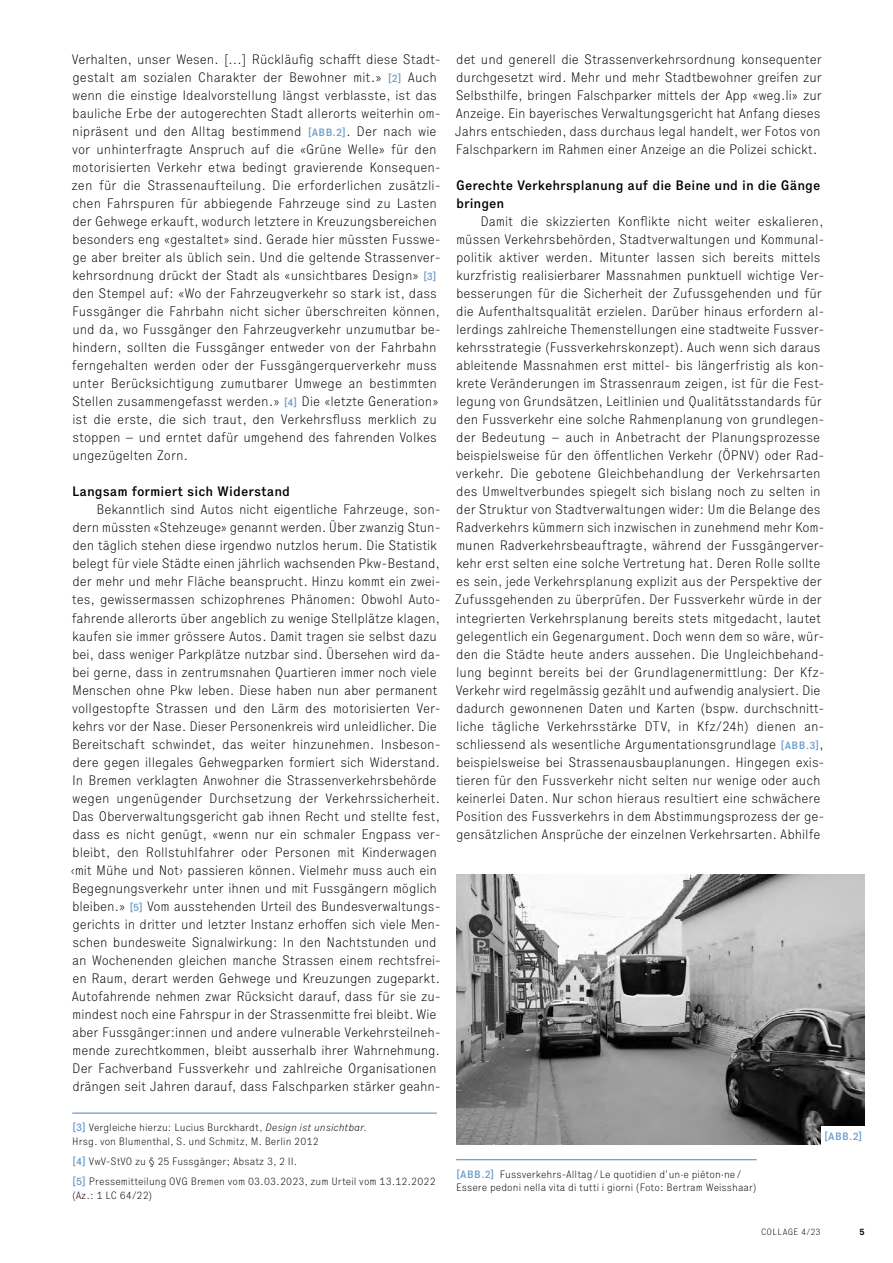
<style>
.page{position:relative;width:893px;height:1263px;background:#fff}
.page>*{position:absolute;margin:0;border:0;box-sizing:border-box;transform-origin:0 0}
.t1{font:100 13.5px/18px "Executive 35";color:#000}
.t2{font:500 13.5px/18px "Executive 65";color:#000}
.t3{font:100 10.5px/13.5px "Executive 35";letter-spacing:.005em;color:#000}
.t4{font:500 10.5px "Executive 65";color:#699ccc}
.t5{font:100 9px "Executive 35";letter-spacing:.04em;color:#000}
.t6{font:700 9px "Executive 75";color:#000}
.s1{font-family:"Executive 65";font-weight:500;font-size:10.5px;color:#699ccc}
.s2{font-family:"Executive 65";font-weight:500;color:#699ccc}
.s3{font-family:"Executive 36 Thin It";font-weight:400}
</style>
<div class="page">
<hr style="left:72px;top:1112px;width:365px;height:2px;background:#699ccc">
<img style="left:456px;top:874px;width:408px;height:270px">
<hr style="left:456px;top:1159px;width:301px;height:1px;background:#699ccc">
<div style="left:822px;top:1126px;width:43px;height:19px;background:#fff"></div>
<p class="t1" style="left:71px;top:51px;width:371px">Verhalten, unser Wesen. […] Rückläufig schafft diese Stadt&shy;gestalt am sozialen Charakter der Bewohner mit.» <span class="s1">[2]</span> Auch wenn die einstige Idealvorstellung längst verblasste, ist das bauliche Erbe der autogerechten Stadt allerorts weiterhin om&shy;nipräsent und den Alltag bestimmend <span class="s1">[ABB.2]</span>. Der nach wie vor unhinterfragte Anspruch auf die «Grüne Welle» für den motorisierten Verkehr etwa bedingt gravierende Konsequen&shy;zen für die Strassenaufteilung. Die erforderlichen zusätzli&shy;chen Fahrspuren für abbiegende Fahrzeuge sind zu Lasten der Gehwege erkauft, wodurch letztere in Kreuzungsbereichen besonders eng «gestaltet» sind. Gerade hier müssten Fusswe&shy;ge aber breiter als üblich sein. Und die geltende Strassenver&shy;kehrsordnung drückt der Stadt als «unsichtbares Design» <span class="s1">[3] </span>den Stempel auf: «Wo der Fahrzeugverkehr so stark ist, dass Fussgänger die Fahrbahn nicht sicher überschreiten können, und da, wo Fussgänger den Fahrzeugverkehr unzumutbar be&shy;hindern, sollten die Fussgänger entweder von der Fahrbahn ferngehalten werden oder der Fussgängerquerverkehr muss unter Berücksichtigung zumutbarer Umwege an bestimmten Stellen zusammengefasst werden.» <span class="s1">[4]</span> Die «letzte Generation» ist die erste, die sich traut, den Verkehrsfluss merklich zu stoppen – und erntet dafür umgehend des fahrenden Volkes ungezügelten Zorn.</p>
<p class="t2" style="left:72px;top:483px;width:219px">Langsam formiert sich Widerstand</p>
<p class="t1" style="left:71px;top:501px;width:372px;text-indent:26px">Bekanntlich sind Autos nicht eigentliche Fahrzeuge, son&shy;dern müssten «Stehzeuge» genannt werden. Über zwanzig Stun&shy;den täglich stehen diese irgendwo nutzlos herum. Die Statistik belegt für viele Städte einen jährlich wachsenden Pkw-Bestand, der mehr und mehr Fläche beansprucht. Hinzu kommt ein zwei&shy;tes, gewissermassen schizophrenes Phänomen: Obwohl Auto&shy;fahrende allerorts über angeblich zu wenige Stellplätze klagen, kaufen sie immer grössere Autos. Damit tragen sie selbst dazu bei, dass weniger Parkplätze nutzbar sind. Übersehen wird da&shy;bei gerne, dass in zentrumsnahen Quartieren immer noch viele Menschen ohne Pkw leben. Diese haben nun aber permanent vollgestopfte Strassen und den Lärm des motorisierten Ver&shy;kehrs vor der Nase. Dieser Personenkreis wird unleidlicher. Die Bereitschaft schwindet, das weiter hinzunehmen. Insbeson&shy;dere gegen illegales Gehwegparken formiert sich Widerstand.<br>In Bremen verklagten Anwohner die Strassenverkehrsbehörde wegen ungenügender Durchsetzung der Verkehrssicherheit.<br>Das Oberverwaltungsgericht gab ihnen Recht und stellte fest, dass es nicht genügt, «wenn nur ein schmaler Engpass ver&shy;bleibt, den Rollstuhlfahrer oder Personen mit Kinderwagen ‹mit Mühe und Not› passieren können. Vielmehr muss auch ein Begegnungsverkehr unter ihnen und mit Fussgängern möglich bleiben.» <span class="s1">[5]</span> Vom ausstehenden Urteil des Bundesverwaltungs&shy;gerichts in dritter und letzter Instanz erhoffen sich viele Men&shy;schen bundesweite Signalwirkung: In den Nachtstunden und an Wochenenden gleichen manche Strassen einem rechtsfrei&shy;en Raum, derart werden Gehwege und Kreuzungen zugeparkt.<br>Autofahrende nehmen zwar Rücksicht darauf, dass für sie zu&shy;mindest noch eine Fahrspur in der Strassenmitte frei bleibt. Wie aber Fussgänger:innen und andere vulnerable Verkehrsteilneh&shy;mende zurechtkommen, bleibt ausserhalb ihrer Wahrnehmung.<br>Der Fachverband Fussverkehr und zahlreiche Organisationen drängen seit Jahren darauf, dass Falschparken stärker geahn-</p>
<p class="t3" style="left:72px;top:1120px;width:296px"><span class="s2">[3]</span> Vergleiche hierzu: Lucius Burckhardt, <span class="s3">Design ist unsichtbar.<br></span>Hrsg. von Blumenthal, S. und Schmitz, M. Berlin 2012</p>
<p class="t3" style="left:72px;top:1151px;width:365px;line-height:20.2px"><span class="s2">[4]</span> VwV-StVO zu § 25 Fussgänger; Absatz 3, 2 II.<br><span class="s2">[5]</span> Pressemitteilung OVG Bremen vom 03.03.2023, zum Urteil vom 13.12.2022</p>
<p class="t3" style="left:72px;top:1188px;width:81px">(Az.: 1 LC 64/22)</p>
<p class="t1" style="left:455px;top:51px;width:369px;text-align:justify">det und generell die Strassenverkehrsordnung konsequenter durchgesetzt wird. Mehr und mehr Stadtbewohner greifen zur Selbsthilfe, bringen Falschparker mittels der App «weg.li» zur Anzeige. Ein bayerisches Verwaltungsgericht hat Anfang dieses Jahrs entschieden, dass durchaus legal handelt, wer Fotos von Falschparkern im Rahmen einer Anzeige an die Polizei schickt.</p>
<p class="t2" style="left:456px;top:177px;width:366px">Gerechte Verkehrsplanung auf die Beine und in die Gänge bringen</p>
<p class="t1" style="left:455px;top:213px;width:371px;text-indent:25px">Damit die skizzierten Konflikte nicht weiter eskalieren, müssen Verkehrsbehörden, Stadtverwaltungen und Kommunal&shy;politik aktiver werden. Mitunter lassen sich bereits mittels kurzfristig realisierbarer Massnahmen punktuell wichtige Ver&shy;besserungen für die Sicherheit der Zufussgehenden und für die Aufenthaltsqualität erzielen. Darüber hinaus erfordern al&shy;lerdings zahlreiche Themenstellungen eine stadtweite Fussver&shy;kehrsstrategie (Fussverkehrskonzept). Auch wenn sich daraus ableitende Massnahmen erst mittel- bis längerfristig als kon&shy;krete Veränderungen im Strassenraum zeigen, ist für die Fest&shy;legung von Grundsätzen, Leitlinien und Qualitätsstandards für den Fussverkehr eine solche Rahmenplanung von grundlegen&shy;der Bedeutung – auch in Anbetracht der Planungsprozesse beispielsweise für den öffentlichen Verkehr (ÖPNV) oder Rad&shy;verkehr. Die gebotene Gleichbehandlung der Verkehrsarten des Umweltverbundes spiegelt sich bislang noch zu selten in der Struktur von Stadtverwaltungen wider: Um die Belange des Radverkehrs kümmern sich inzwischen in zunehmend mehr Kom&shy;munen Radverkehrsbeauftragte, während der Fussgängerver&shy;kehr erst selten eine solche Vertretung hat. Deren Rolle sollte es sein, jede Verkehrsplanung explizit aus der Perspektive der Zufussgehenden zu überprüfen. Der Fussverkehr würde in der integrierten Verkehrsplanung bereits stets mitgedacht, lautet gelegentlich ein Gegenargument. Doch wenn dem so wäre, wür&shy;den die Städte heute anders aussehen. Die Ungleichbehand&shy;lung beginnt bereits bei der Grundlagenermittlung: Der Kfz-Verkehr wird regelmässig gezählt und aufwendig analysiert. Die dadurch gewonnenen Daten und Karten (bspw. durchschnitt&shy;liche tägliche Verkehrsstärke DTV, in Kfz/24h) dienen an&shy;schliessend als wesentliche Argumentationsgrundlage <span class="s1">[ABB.3]</span>, beispielsweise bei Strassenausbauplanungen. Hingegen exis&shy;tieren für den Fussverkehr nicht selten nur wenige oder auch keinerlei Daten. Nur schon hieraus resultiert eine schwächere Position des Fussverkehrs in dem Abstimmungsprozess der ge&shy;gensätzlichen Ansprüche der einzelnen Verkehrsarten. Abhilfe</p>
<p class="t3" style="left:456px;top:1167px;width:302px"><span class="s2">[ABB.2]</span> Fussverkehrs-Alltag/ Le quotidien d’un·e piéton·ne /<br>Essere pedoni nella vita di tutti i giorni (Foto: Bertram Weisshaar)</p>
<p class="t4" style="left:824px;top:1129px;width:40px">[ABB.2]</p>
<p class="t5" style="left:761px;top:1226px;width:61px">COLLAGE 4/23</p>
<p class="t6" style="left:859px;top:1225px;width:7px">5</p>
</div>
